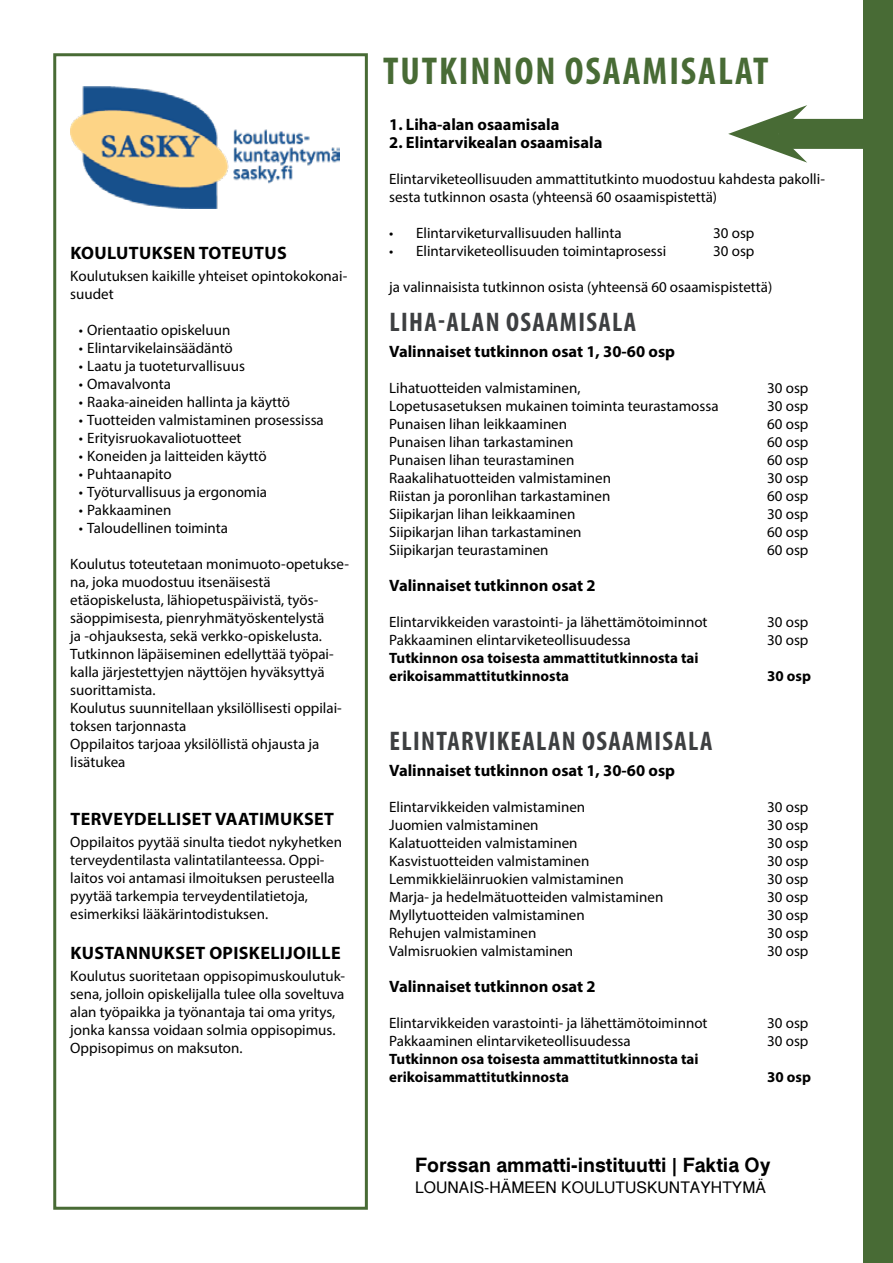
<style>
.page{position:relative;width:893px;height:1263px;background:#fff}
.page>*{position:absolute;margin:0;border:0;box-sizing:border-box;transform-origin:0 0}
.t1{font:700 condensed 39px "Myriad Pro";letter-spacing:.05em;color:#486b35}
.t2{font:700 condensed 27px "Myriad Pro";letter-spacing:.05em;color:#3d3f41}
.t3{font:700 19.5px "Helsinki";color:#000}
.t4{font:700 18px "Myriad Pro";letter-spacing:.02em;color:#000}
.t5{font:700 16.5px "Myriad Pro";color:#000}
.t6{font:15.75px "Helsinki";color:#000}
.t7{font:15px/18px "Myriad Pro";color:#000}
.t8{font:700 15px/18px "Myriad Pro";color:#000}
</style>
<div class="page">
<div style="left:863px;top:0;width:30px;height:1263px;background:#486b35"></div>
<div style="left:778px;top:119px;width:104px;height:30px;background:#486b35"></div>
<svg style="left:728px;top:105px;width:79px;height:58px"></svg>
<div style="left:53px;top:53px;width:315px;height:1157px;border:3px solid #486b35"></div>
<img style="left:70px;top:87px;width:269px;height:121px">
<p class="t4" style="left:70px;top:241px;width:218px">KOULUTUKSEN TOTEUTUS</p>
<p class="t7" style="left:70px;top:267px;width:278px">Koulutuksen kaikille yhteiset opintokokonai&shy;suudet</p>
<p class="t7" style="left:79px;top:321px;width:153px">• Orientaatio opiskeluun</p>
<p class="t7" style="left:79px;top:339px;width:156px">• Elintarvikelainsäädäntö</p>
<p class="t7" style="left:79px;top:357px;width:168px">• Laatu ja tuoteturvallisuus</p>
<p class="t7" style="left:79px;top:375px;width:94px">• Omavalvonta</p>
<p class="t7" style="left:79px;top:393px;width:213px">• Raaka-aineiden hallinta ja käyttö</p>
<p class="t7" style="left:79px;top:411px;width:247px">• Tuotteiden valmistaminen prosessissa</p>
<p class="t7" style="left:79px;top:429px;width:164px">• Erityisruokavaliotuotteet</p>
<p class="t7" style="left:79px;top:447px;width:189px">• Koneiden ja laitteiden käyttö</p>
<p class="t7" style="left:79px;top:465px;width:94px">• Puhtaanapito</p>
<p class="t7" style="left:79px;top:483px;width:190px">• Työturvallisuus ja ergonomia</p>
<p class="t7" style="left:79px;top:501px;width:94px">• Pakkaaminen</p>
<p class="t7" style="left:79px;top:519px;width:151px">• Taloudellinen toiminta</p>
<p class="t7" style="left:70px;top:555px;width:280px">Koulutus toteutetaan monimuoto-opetukse&shy;na, joka muodostuu itsenäisestä etäopiskelusta, lähiopetuspäivistä, työs&shy;säoppimisesta, pienryhmätyöskentelystä<br>ja -ohjauksesta, sekä verkko-opiskelusta.<br>Tutkinnon läpäiseminen edellyttää työpai&shy;kalla järjestettyjen näyttöjen hyväksyttyä suorittamista.<br>Koulutus suunnitellaan yksilöllisesti oppilai&shy;toksen tarjonnasta<br>Oppilaitos tarjoaa yksilöllistä ohjausta ja lisätukea</p>
<p class="t4" style="left:70px;top:807px;width:265px">TERVEYDELLISET VAATIMUKSET</p>
<p class="t7" style="left:70px;top:833px;width:273px">Oppilaitos pyytää sinulta tiedot nykyhetken terveydentilasta valintatilanteessa. Oppi&shy;laitos voi antamasi ilmoituksen perusteella pyytää tarkempia terveydentilatietoja, esimerkiksi lääkärintodistuksen.</p>
<p class="t4" style="left:70px;top:941px;width:272px">KUSTANNUKSET OPISKELIJOILLE</p>
<p class="t7" style="left:70px;top:966px;width:276px">Koulutus suoritetaan oppisopimuskoulutuk&shy;sena, jolloin opiskelijalla tulee olla soveltuva alan työpaikka ja työnantaja tai oma yritys, jonka kanssa voidaan solmia oppisopimus.<br>Oppisopimus on maksuton.</p>
<h1 class="t1" style="left:383px;top:47px;width:387px">TUTKINNON OSAAMISALAT</h1>
<p class="t5" style="left:389px;top:114px;width:172px">1. Liha-alan osaamisala</p>
<p class="t5" style="left:389px;top:132px;width:215px">2. Elintarvikealan osaamisala</p>
<p class="t7" style="left:389px;top:170px;width:437px">Elintarviketeollisuuden ammattitutkinto muodostuu kahdesta pakolli&shy;sesta tutkinnon osasta (yhteensä 60 osaamispistettä)</p>
<p class="t7" style="left:389px;top:224px;width:234px">• Elintarviketurvallisuuden hallinta</p>
<p class="t7" style="left:713px;top:224px;width:43px">30 osp</p>
<p class="t7" style="left:389px;top:242px;width:279px">• Elintarviketeollisuuden toimintaprosessi</p>
<p class="t7" style="left:713px;top:242px;width:43px">30 osp</p>
<p class="t7" style="left:389px;top:278px;width:385px">ja valinnaisista tutkinnon osista (yhteensä 60 osaamispistettä)</p>
<h2 class="t2" style="left:389px;top:305px;width:248px">LIHA-ALAN OSAAMISALA</h2>
<p class="t5" style="left:389px;top:341px;width:287px">Valinnaiset tutkinnon osat 1, 30-60 osp</p>
<p class="t7" style="left:389px;top:379px;width:193px">Lihatuotteiden valmistaminen,</p>
<p class="t7" style="left:767px;top:379px;width:43px">30 osp</p>
<p class="t7" style="left:389px;top:397px;width:331px">Lopetusasetuksen mukainen toiminta teurastamossa</p>
<p class="t7" style="left:767px;top:397px;width:43px">30 osp</p>
<p class="t7" style="left:389px;top:415px;width:179px">Punaisen lihan leikkaaminen</p>
<p class="t7" style="left:767px;top:415px;width:43px">60 osp</p>
<p class="t7" style="left:389px;top:433px;width:186px">Punaisen lihan tarkastaminen</p>
<p class="t7" style="left:767px;top:433px;width:43px">60 osp</p>
<p class="t7" style="left:389px;top:451px;width:187px">Punaisen lihan teurastaminen</p>
<p class="t7" style="left:767px;top:451px;width:43px">60 osp</p>
<p class="t7" style="left:389px;top:469px;width:223px">Raakalihatuotteiden valmistaminen</p>
<p class="t7" style="left:767px;top:469px;width:43px">30 osp</p>
<p class="t7" style="left:389px;top:487px;width:223px">Riistan ja poronlihan tarkastaminen</p>
<p class="t7" style="left:767px;top:487px;width:43px">60 osp</p>
<p class="t7" style="left:389px;top:505px;width:188px">Siipikarjan lihan leikkaaminen</p>
<p class="t7" style="left:767px;top:505px;width:43px">30 osp</p>
<p class="t7" style="left:389px;top:523px;width:194px">Siipikarjan lihan tarkastaminen</p>
<p class="t7" style="left:767px;top:523px;width:43px">60 osp</p>
<p class="t7" style="left:389px;top:541px;width:161px">Siipikarjan teurastaminen</p>
<p class="t7" style="left:767px;top:541px;width:43px">60 osp</p>
<p class="t5" style="left:389px;top:575px;width:208px">Valinnaiset tutkinnon osat 2</p>
<p class="t7" style="left:389px;top:613px;width:320px">Elintarvikkeiden varastointi- ja lähettämötoiminnot</p>
<p class="t7" style="left:767px;top:613px;width:43px">30 osp</p>
<p class="t7" style="left:389px;top:631px;width:243px">Pakkaaminen elintarviketeollisuudessa</p>
<p class="t7" style="left:767px;top:631px;width:43px">30 osp</p>
<p class="t8" style="left:389px;top:649px;width:311px">Tutkinnon osa toisesta ammattitutkinnosta tai erikoisammattitutkinnosta</p>
<p class="t8" style="left:767px;top:667px;width:45px">30 osp</p>
<h2 class="t2" style="left:389px;top:724px;width:324px">ELINTARVIKEALAN OSAAMISALA</h2>
<p class="t5" style="left:389px;top:760px;width:287px">Valinnaiset tutkinnon osat 1, 30-60 osp</p>
<p class="t7" style="left:389px;top:798px;width:197px">Elintarvikkeiden valmistaminen</p>
<p class="t7" style="left:767px;top:798px;width:43px">30 osp</p>
<p class="t7" style="left:389px;top:816px;width:151px">Juomien valmistaminen</p>
<p class="t7" style="left:767px;top:816px;width:43px">30 osp</p>
<p class="t7" style="left:389px;top:834px;width:190px">Kalatuotteiden valmistaminen</p>
<p class="t7" style="left:767px;top:834px;width:43px">30 osp</p>
<p class="t7" style="left:389px;top:852px;width:202px">Kasvistuotteiden valmistaminen</p>
<p class="t7" style="left:767px;top:852px;width:43px">30 osp</p>
<p class="t7" style="left:389px;top:870px;width:236px">Lemmikkieläinruokien valmistaminen</p>
<p class="t7" style="left:767px;top:870px;width:43px">30 osp</p>
<p class="t7" style="left:389px;top:888px;width:276px">Marja- ja hedelmätuotteiden valmistaminen</p>
<p class="t7" style="left:767px;top:888px;width:43px">30 osp</p>
<p class="t7" style="left:389px;top:906px;width:197px">Myllytuotteiden valmistaminen</p>
<p class="t7" style="left:767px;top:906px;width:43px">30 osp</p>
<p class="t7" style="left:389px;top:924px;width:149px">Rehujen valmistaminen</p>
<p class="t7" style="left:767px;top:924px;width:43px">30 osp</p>
<p class="t7" style="left:389px;top:942px;width:186px">Valmisruokien valmistaminen</p>
<p class="t7" style="left:767px;top:942px;width:43px">30 osp</p>
<p class="t5" style="left:389px;top:976px;width:208px">Valinnaiset tutkinnon osat 2</p>
<p class="t7" style="left:389px;top:1014px;width:320px">Elintarvikkeiden varastointi- ja lähettämötoiminnot</p>
<p class="t7" style="left:767px;top:1014px;width:43px">30 osp</p>
<p class="t7" style="left:389px;top:1032px;width:243px">Pakkaaminen elintarviketeollisuudessa</p>
<p class="t7" style="left:767px;top:1032px;width:43px">30 osp</p>
<p class="t8" style="left:389px;top:1050px;width:311px">Tutkinnon osa toisesta ammattitutkinnosta tai erikoisammattitutkinnosta</p>
<p class="t8" style="left:767px;top:1068px;width:45px">30 osp</p>
<h3 class="t3" style="left:415px;top:1151px;width:357px">Forssan ammatti-instituutti | Faktia Oy</h3>
<p class="t6" style="left:415px;top:1176px;width:352px">LOUNAIS-HÄMEEN KOULUTUSKUNTAYHTYMÄ</p>
</div>
